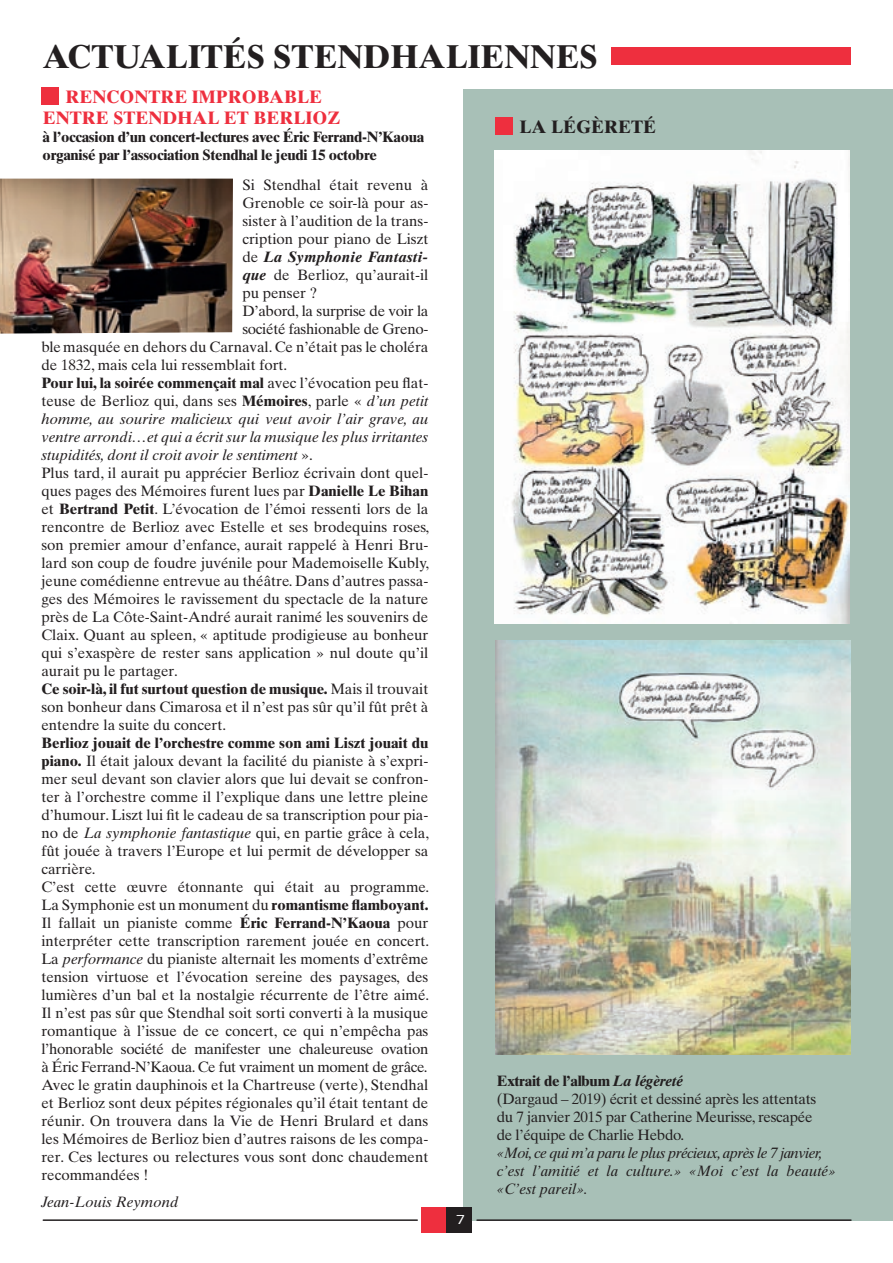
<style>
.page{position:relative;width:893px;height:1263px;background:#fff}
.page>*{position:absolute;margin:0;border:0;box-sizing:border-box;transform-origin:0 0}
.t1{font:700 33px "Times Ten";color:#231f20}
.t2{font:700 18px "Times Ten";color:#ee2f3e}
.t3{font:700 18px "Times Ten";color:#231f20}
.t4{font:15px/18px "Times Ten";color:#231f20}
.t5{font:italic 15px/18px "Times Ten";color:#231f20}
.t6{font:15px/18px "Times Ten";letter-spacing:-.02em;color:#231f20}
.t7{font:700 15px "Times Ten";color:#231f20}
.t8{font:700 15px/18px "Times Ten";letter-spacing:-.02em;color:#231f20}
.t9{font:italic 700 15px "Times Ten";color:#231f20}
.t10{font:expanded 12px "Unitus B";color:#fff}
.s1{font-weight:400;font-style:normal}
.s2{font-weight:700;font-style:italic}
.s3{font-weight:400}
.s4{font-weight:700}
.s5{font-style:italic}
.s6{font-style:normal}
</style>
<div class="page">
<div style="left:463px;top:89px;width:430px;height:1131px;background:#a8c0b7"></div>
<div style="left:611px;top:48px;width:239px;height:17px;background:#ee2f3e"></div>
<div style="left:41px;top:88px;width:17px;height:17px;background:#ee2f3e"></div>
<img style="left:0;top:179px;width:233px;height:155px">
<img style="left:496px;top:640px;width:354px;height:414px">
<img style="left:494px;top:151px;width:355px;height:472px">
<hr style="left:43px;top:1219px;width:374px;height:2px;background:#231f20">
<hr style="left:477px;top:1219px;width:374px;height:2px;background:#231f20">
<div style="left:421px;top:1208px;width:25px;height:25px;background:#ee2f3e"></div>
<div style="left:446px;top:1208px;width:26px;height:25px;background:#231f20"></div>
<div style="left:495px;top:118px;width:17px;height:17px;background:#ee2f3e"></div>
<h1 class="t1" style="left:43px;top:36px;width:274px">actualités sten</h1>
<h1 class="t1" style="left:363px;top:36px;width:106px">dhalienne</h1>
<h1 class="t1" style="left:580px;top:36px;width:20px">s</h1>
<p class="t2" style="left:65px;top:86px;width:15px">Renc</p>
<p class="t2" style="left:119px;top:86px;width:86px">ontre imp</p>
<p class="t2" style="left:228px;top:86px;width:70px">robable</p>
<p class="t2" style="left:43px;top:107px;width:14px">ent</p>
<p class="t2" style="left:82px;top:107px;width:45px">re Sten</p>
<p class="t2" style="left:162px;top:107px;width:174px">dhal et Berlioz</p>
<p class="t8" style="left:43px;top:128px;width:383px">à l’occasion d’un concert-lectures avec Éric Ferrand-N’Kaoua organisé par l’association Stendhal le jeudi 15 octobre</p>
<p class="t4" style="left:242px;top:176px;width:188px">Si Stendhal était revenu à</p>
<p class="t4" style="left:242px;top:194px;width:188px">Grenoble ce soir-là pour as-</p>
<p class="t4" style="left:242px;top:212px;width:188px">sister à l’audition de la trans-</p>
<p class="t4" style="left:242px;top:230px;width:188px">cription pour piano de Liszt</p>
<p class="t9" style="left:242px;top:248px;width:188px"><span class="s1">de</span> La Symphonie Fantasti-</p>
<p class="t4" style="left:242px;top:266px;width:188px"><span class="s2">que</span> de Berlioz, qu’aurait-il</p>
<p class="t4" style="left:242px;top:284px;width:77px">pu penser ?</p>
<p class="t6" style="left:242px;top:302px;width:188px">D’abord, la surprise de voir la</p>
<p class="t6" style="left:242px;top:320px;width:188px">société fashionable de Greno-</p>
<p class="t4" style="left:41px;top:338px;width:388px">ble masquée en dehors du Carnaval. Ce n’était pas le choléra</p>
<p class="t4" style="left:41px;top:356px;width:247px">de 1832, mais cela lui ressemblait fort.</p>
<p class="t7" style="left:41px;top:374px;width:388px">Pour lui, la soirée commençait mal <span class="s3">avec l’évocation peu flat-</span></p>
<p class="t4" style="left:41px;top:392px;width:388px">teuse de Berlioz qui, dans ses <span class="s4">Mémoires</span>, parle « <span class="s5">d’un petit</span></p>
<p class="t5" style="left:41px;top:410px;width:388px">homme, au sourire malicieux qui veut avoir l’air grave, au</p>
<p class="t5" style="left:41px;top:428px;width:388px">ventre arrondi…et qui a écrit sur la musique les plus irritantes</p>
<p class="t5" style="left:41px;top:446px;width:273px">stupidités, dont il croit avoir le sentiment <span class="s6">».</span></p>
<p class="t4" style="left:41px;top:464px;width:388px">Plus tard, il aurait pu apprécier Berlioz écrivain dont quel-</p>
<p class="t4" style="left:41px;top:482px;width:388px">ques pages des Mémoires furent lues par <span class="s4">Danielle Le Bihan</span></p>
<p class="t4" style="left:41px;top:500px;width:388px">et <span class="s4">Bertrand Petit</span>. L’évocation de l’émoi ressenti lors de la</p>
<p class="t4" style="left:41px;top:518px;width:389px">rencontre de Berlioz avec Estelle et ses brodequins roses,</p>
<p class="t4" style="left:41px;top:536px;width:388px">son premier amour d’enfance, aurait rappelé à Henri Bru-</p>
<p class="t4" style="left:41px;top:554px;width:389px">lard son coup de foudre juvénile pour Mademoiselle Kubly,</p>
<p class="t4" style="left:41px;top:572px;width:388px">jeune comédienne entrevue au théâtre. Dans d’autres passa-</p>
<p class="t4" style="left:41px;top:590px;width:388px">ges des Mémoires le ravissement du spectacle de la nature</p>
<p class="t4" style="left:41px;top:608px;width:388px">près de La Côte-Saint-André aurait ranimé les souvenirs de</p>
<p class="t4" style="left:41px;top:626px;width:388px">Claix. Quant au spleen, « aptitude prodigieuse au bonheur</p>
<p class="t4" style="left:41px;top:644px;width:388px">qui s’exaspère de rester sans application » nul doute qu’il</p>
<p class="t4" style="left:41px;top:662px;width:138px">aurait pu le partager.</p>
<p class="t7" style="left:41px;top:680px;width:388px">Ce soir-là, il fut surtout question de musique. <span class="s3">Mais il trouvait</span></p>
<p class="t4" style="left:41px;top:698px;width:388px">son bonheur dans Cimarosa et il n’est pas sûr qu’il fût prêt à</p>
<p class="t4" style="left:41px;top:716px;width:186px">entendre la suite du concert.</p>
<p class="t4" style="left:41px;top:734px;width:389px"><span class="s4">Berlioz jouait de l’orchestre comme son ami Liszt jouait du piano.</span> Il était jaloux devant la facilité du pianiste à s’expri&shy;mer seul devant son clavier alors que lui devait se confron&shy;ter à l’orchestre comme il l’explique dans une lettre pleine d’humour. Liszt lui fit le cadeau de sa transcription pour pia&shy;no de <span class="s5">La symphonie fantastique</span> qui, en partie grâce à cela, fût jouée à travers l’Europe et lui permit de développer sa carrière.<br>C’est cette œuvre étonnante qui était au programme.<br>La Symphonie est un monument du <span class="s4">romantisme flamboyant.<br></span>Il fallait un pianiste comme <span class="s4">Éric Ferrand-N’Kaoua</span> pour interpréter cette transcription rarement jouée en concert.<br>La <span class="s5">performance</span> du pianiste alternait les moments d’extrême tension virtuose et l’évocation sereine des paysages, des lumières d’un bal et la nostalgie récurrente de l’être aimé.<br>Il n’est pas sûr que Stendhal soit sorti converti à la musique romantique à l’issue de ce concert, ce qui n’empêcha pas l’honorable société de manifester une chaleureuse ovation à Éric Ferrand-N’Kaoua. Ce fut vraiment un moment de grâce.<br>Avec le gratin dauphinois et la Chartreuse (verte), Stendhal et Berlioz sont deux pépites régionales qu’il était tentant de réunir. On trouvera dans la Vie de Henri Brulard et dans les Mémoires de Berlioz bien d’autres raisons de les compa&shy;rer. Ces lectures ou relectures vous sont donc chaudement recommandées !</p>
<p class="t5" style="left:41px;top:1193px;width:138px">Jean-Louis Reymond</p>
<p class="t10" style="left:455px;top:1212px;width:12px">7</p>
<p class="t3" style="left:520px;top:116px;width:137px">LA LÉGèRETÉ</p>
<p class="t6" style="left:497px;top:1072px;width:321px"><span class="s4">Extrait de l’album</span> <span class="s2">La légèreté<br></span>(Dargaud – 2019) écrit et dessiné après les attentats du 7 janvier 2015 par Catherine Meurisse, rescapée de l’équipe de Charlie Hebdo.</p>
<p class="t5" style="left:497px;top:1144px;width:340px">«Moi, ce qui m’a paru le plus précieux, après le 7 janvier, c’est l’amitié et la culture.» «Moi c’est la beauté» «C’est pareil».</p>
</div>
